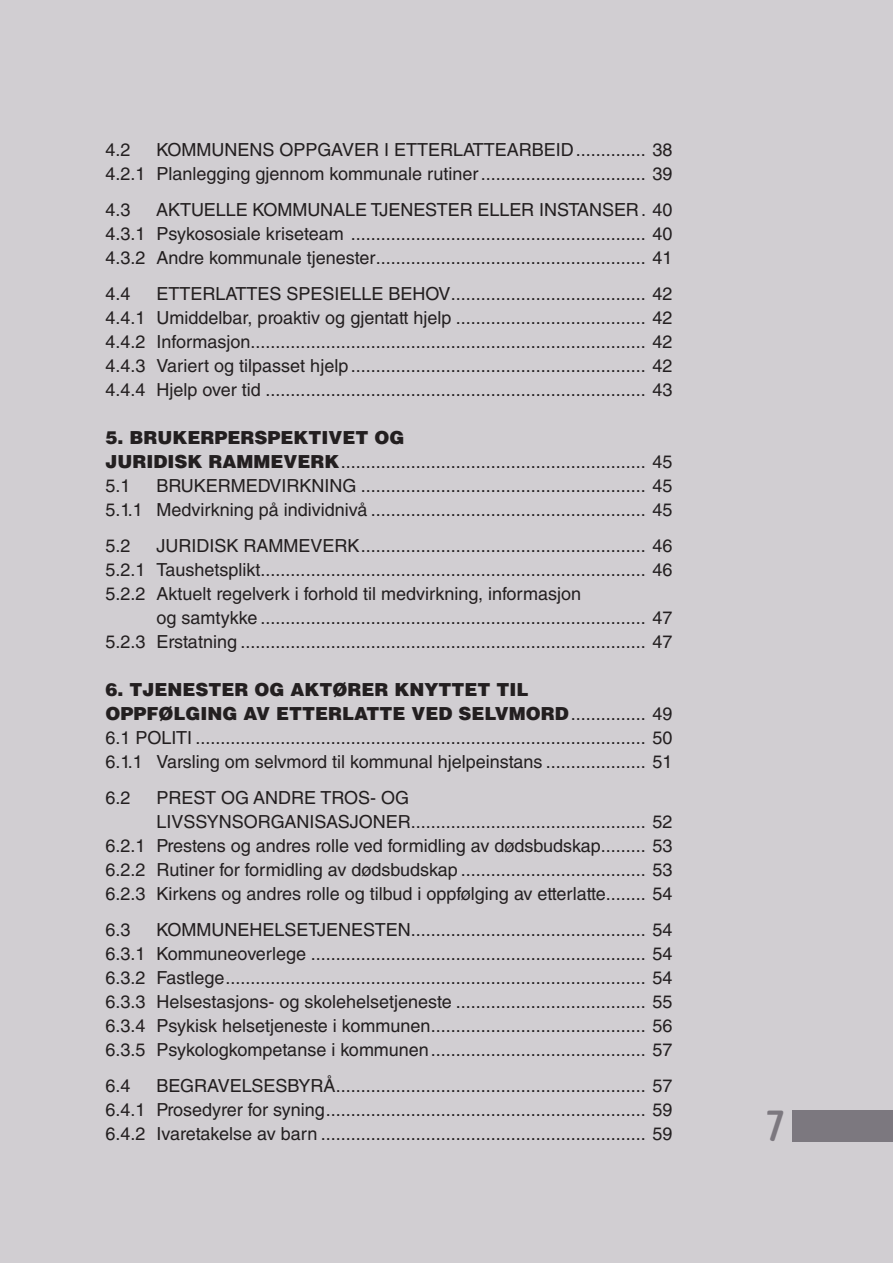
<style>
.page{position:relative;width:893px;height:1263px;background:#d1ced2}
.page>*{position:absolute;margin:0;border:0;box-sizing:border-box;transform-origin:0 0}
.t1{font:700 45px "Cholla Sans";color:#7c787f}
.t2{font:18px/24px "Helvetica LT Std";color:#231f20}
.t3{font:900 18px/24px "Helvetica LT Std";color:#231f20}
.s1{font-weight:900}
.s2{font-weight:400}
</style>
<div class="page">
<div style="left:793px;top:1110px;width:100px;height:31px;background:#7c787f"></div>
<h2 class="t2" style="left:105px;top:140px;width:27px">4.2</h2>
<h2 class="t2" style="left:157px;top:140px;width:517px">KOMMUNENS OPPGAVER I ETTERLATTEARBEID .............. 38</h2>
<h3 class="t2" style="left:105px;top:164px;width:568px">4.2.1 Planlegging gjennom kommunale rutiner ................................. 39</h3>
<h2 class="t2" style="left:105px;top:200px;width:26px">4.3</h2>
<h2 class="t2" style="left:156px;top:200px;width:518px">AKTUELLE KOMMUNALE TJENESTER ELLER INSTANSER . 40</h2>
<h3 class="t2" style="left:106px;top:224px;width:568px">4.3.1 Psykososiale kriseteam ........................................................... 40</h3>
<h3 class="t2" style="left:106px;top:248px;width:568px">4.3.2 Andre kommunale tjenester ...................................................... 41</h3>
<h2 class="t2" style="left:106px;top:284px;width:27px">4.4</h2>
<h2 class="t2" style="left:157px;top:284px;width:517px">ETTERLATTES SPESIELLE BEHOV ....................................... 42</h2>
<h3 class="t2" style="left:106px;top:308px;width:568px">4.4.1 Umiddelbar, proaktiv og gjentatt hjelp ...................................... 42</h3>
<h3 class="t2" style="left:106px;top:332px;width:568px">4.4.2 Informasjon ............................................................................... 42</h3>
<h3 class="t2" style="left:106px;top:356px;width:568px">4.4.3 Variert og tilpasset hjelp ........................................................... 42</h3>
<h3 class="t2" style="left:106px;top:380px;width:568px">4.4.4 Hjelp over tid ............................................................................ 43</h3>
<h1 class="t2" style="left:106px;top:428px;width:568px"><span class="s1">5. BRUKERPERSPEKTIVET OG<br>JURIDISK RAMMEVERK</span>............................................................. 45</h1>
<h2 class="t2" style="left:106px;top:476px;width:27px">5.1</h2>
<h2 class="t2" style="left:157px;top:476px;width:517px">BRUKERMEDVIRKNING ......................................................... 45</h2>
<h3 class="t2" style="left:106px;top:500px;width:568px">5.1.1 Medvirkning på individnivå ....................................................... 45</h3>
<h2 class="t2" style="left:106px;top:536px;width:27px">5.2</h2>
<h2 class="t2" style="left:157px;top:536px;width:517px">JURIDISK RAMMEVERK......................................................... 46</h2>
<h3 class="t2" style="left:106px;top:560px;width:568px">5.2.1 Taushetsplikt ............................................................................. 46</h3>
<h3 class="t2" style="left:157px;top:584px;width:517px;text-indent:-51px">5.2.2 Aktuelt regelverk i forhold til medvirkning, informasjon<br>og samtykke ............................................................................. 47</h3>
<h3 class="t2" style="left:106px;top:632px;width:568px">5.2.3 Erstatning ................................................................................. 47</h3>
<h1 class="t3" style="left:106px;top:678px;width:568px">6. TJENESTER OG AKTØRER KNYTTET TIL<br>OPPFØLGING AV ETTERLATTE VED SELVMORD<span class="s2">............... 49</span></h1>
<h2 class="t2" style="left:106px;top:728px;width:568px">6.1 POLITI .......................................................................................... 50</h2>
<h3 class="t2" style="left:106px;top:752px;width:568px">6.1.1 Varsling om selvmord til kommunal hjelpeinstans .................... 51</h3>
<h2 class="t2" style="left:106px;top:788px;width:27px">6.2</h2>
<h2 class="t2" style="left:157px;top:788px;width:518px">PREST OG ANDRE TROS- OG<br>LIVSSYNSORGANISASJONER............................................... 52</h2>
<h3 class="t2" style="left:106px;top:836px;width:568px">6.2.1 Prestens og andres rolle ved formidling av dødsbudskap ......... 53</h3>
<h3 class="t2" style="left:106px;top:860px;width:568px">6.2.2 Rutiner for formidling av dødsbudskap ..................................... 53</h3>
<h3 class="t2" style="left:106px;top:884px;width:569px">6.2.3 Kirkens og andres rolle og tilbud i oppfølging av etterlatte........ 54</h3>
<h2 class="t2" style="left:106px;top:920px;width:27px">6.3</h2>
<h2 class="t2" style="left:157px;top:920px;width:518px">KOMMUNEHELSETJENESTEN............................................... 54</h2>
<h3 class="t2" style="left:106px;top:944px;width:568px">6.3.1 Kommuneoverlege ................................................................... 54</h3>
<h3 class="t2" style="left:106px;top:968px;width:568px">6.3.2 Fastlege .................................................................................... 54</h3>
<h3 class="t2" style="left:106px;top:992px;width:568px">6.3.3 Helsestasjons- og skolehelsetjeneste ...................................... 55</h3>
<h3 class="t2" style="left:106px;top:1016px;width:568px">6.3.4 Psykisk helsetjeneste i kommunen ........................................... 56</h3>
<h3 class="t2" style="left:106px;top:1040px;width:568px">6.3.5 Psykologkompetanse i kommunen ........................................... 57</h3>
<h2 class="t2" style="left:106px;top:1076px;width:27px">6.4</h2>
<h2 class="t2" style="left:157px;top:1076px;width:517px">BEGRAVELSESBYRÅ .............................................................. 57</h2>
<h3 class="t2" style="left:106px;top:1100px;width:568px">6.4.1 Prosedyrer for syning ................................................................ 59</h3>
<h3 class="t2" style="left:106px;top:1124px;width:568px">6.4.2 Ivaretakelse av barn ................................................................. 59</h3>
<h1 class="t1" style="left:765px;top:1101px;width:23px">7</h1>
</div>
